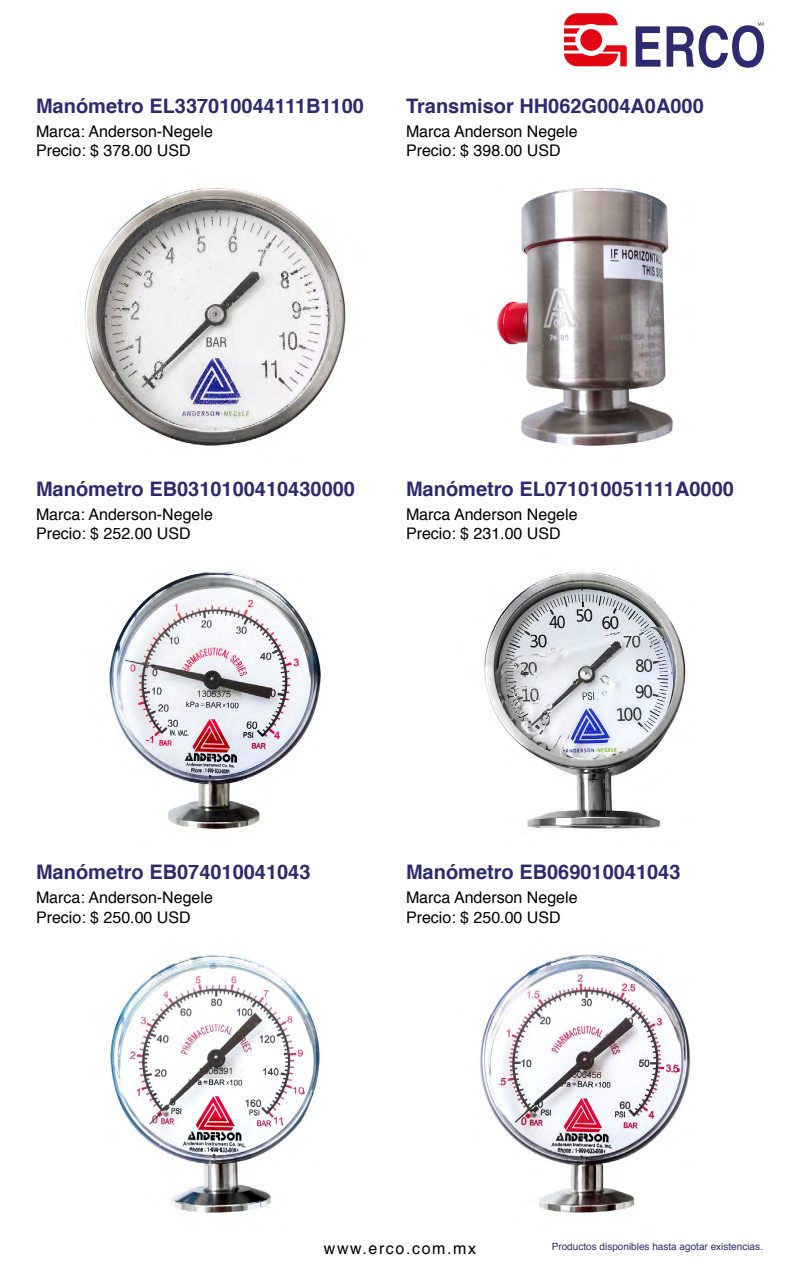
<style>
.page{position:relative;width:800px;height:1280px;background:#fff}
.page>*{position:absolute;margin:0;border:0;box-sizing:border-box;transform-origin:0 0}
.t1{font:700 20px "Helvetica";color:#2d2a70}
.t2{font:16px "Helvetica";color:#000}
.t3{font:16px "Helvetica";letter-spacing:.1em;color:#000}
.t4{font:10px "Helvetica";color:#2d2a70}
</style>
<div class="page">
<svg style="left:636px;top:23px;width:128px;height:45px"></svg>
<svg style="left:564px;top:13px;width:63px;height:53px"></svg>
<img style="left:84px;top:187px;width:262px;height:259px">
<img style="left:497px;top:187px;width:176px;height:259px">
<img style="left:109px;top:571px;width:212px;height:258px">
<img style="left:484px;top:572px;width:202px;height:257px">
<img style="left:110px;top:954px;width:210px;height:259px">
<img style="left:480px;top:954px;width:211px;height:259px">
<p class="t1" style="left:36px;top:90px;width:330px">Manómetro EL337010044111B1100</p>
<p class="t2" style="left:36px;top:119px;width:178px">Marca: Anderson-Negele</p>
<p class="t2" style="left:36px;top:138px;width:156px">Precio: $ 378.00 USD</p>
<p class="t1" style="left:406px;top:90px;width:299px">Transmisor HH062G004A0A000</p>
<p class="t2" style="left:406px;top:119px;width:173px">Marca Anderson Negele</p>
<p class="t2" style="left:406px;top:138px;width:156px">Precio: $ 398.00 USD</p>
<p class="t1" style="left:36px;top:473px;width:321px">Manómetro EB0310100410430000</p>
<p class="t2" style="left:36px;top:502px;width:178px">Marca: Anderson-Negele</p>
<p class="t2" style="left:36px;top:521px;width:156px">Precio: $ 252.00 USD</p>
<p class="t1" style="left:406px;top:473px;width:330px">Manómetro EL071010051111A0000</p>
<p class="t2" style="left:406px;top:502px;width:173px">Marca Anderson Negele</p>
<p class="t2" style="left:406px;top:521px;width:156px">Precio: $ 231.00 USD</p>
<p class="t1" style="left:36px;top:856px;width:276px">Manómetro EB074010041043</p>
<p class="t2" style="left:36px;top:886px;width:178px">Marca: Anderson-Negele</p>
<p class="t2" style="left:36px;top:905px;width:156px">Precio: $ 250.00 USD</p>
<p class="t1" style="left:406px;top:856px;width:276px">Manómetro EB069010041043</p>
<p class="t2" style="left:406px;top:886px;width:173px">Marca Anderson Negele</p>
<p class="t2" style="left:406px;top:905px;width:156px">Precio: $ 250.00 USD</p>
<p class="t3" style="left:324px;top:1236px;width:154px">www.erco.com.mx</p>
<p class="t4" style="left:552px;top:1238px;width:213px">Productos disponibles hasta agotar existencias.</p>
</div>
